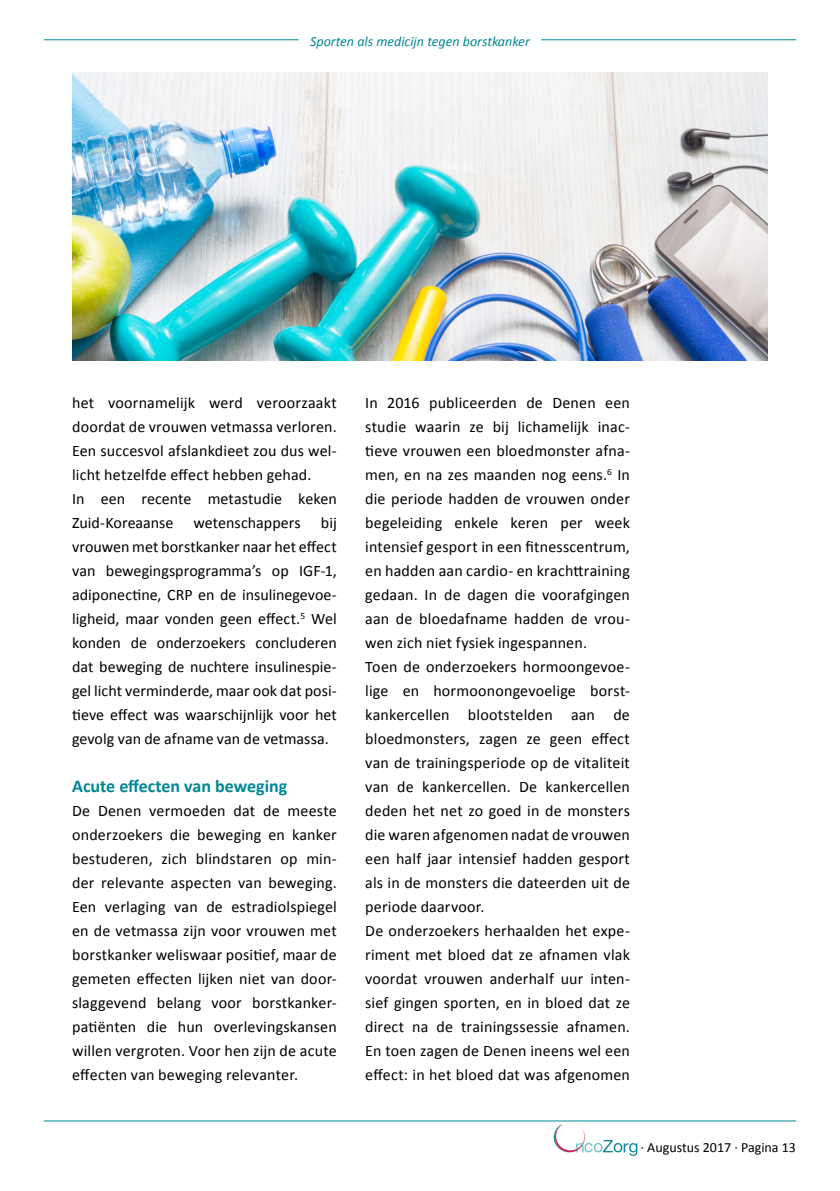
<style>
.page{position:relative;width:840px;height:1191px;background:#fff}
.page>*{position:absolute;margin:0;border:0;box-sizing:border-box;transform-origin:0 0}
.t1{font:700 18px "Calibri";color:#008794}
.t2{font:16px/24px "Calibri";letter-spacing:.01em;color:#000}
.t3{font:italic 14px "Calibri";color:#008794}
.t4{font:14px "Calibri";color:#000}
</style>
<div class="page">
<hr style="left:44px;top:1120px;width:751px;height:1px;background:#008794">
<img style="left:569px;top:1127px;width:15px;height:25px">
<img style="left:554px;top:1124px;width:15px;height:28px">
<svg style="left:575px;top:1140px;width:62px;height:15px"></svg>
<hr style="left:44px;top:39px;width:751px;height:1px;background:#008794">
<div style="left:299px;top:29px;width:242px;height:22px;background:#fff"></div>
<img style="left:72px;top:72px;width:695px;height:288px">
<p class="t3" style="left:310px;top:32px;width:221px">Sporten als medicijn tegen borstkanker</p>
<p class="t2" style="left:72px;top:391px;width:266px">het voornamelijk werd veroorzaakt doordat de vrouwen vetmassa verloren.<br>Een succesvol afslankdieet zou dus wel&shy;licht hetzelfde effect hebben gehad.<br>In een recente metastudie keken Zuid-Koreaanse</p>
<p class="t2" style="left:72px;top:511px;width:266px;text-align:justify;text-indent:249px">bij vrouwen met borstkanker naar het effect van bewegingsprogramma’s op IGF-1, adiponectine, CRP en de insulinegevoe&shy;ligheid, maar vonden geen effect.<sup>5</sup> Wel konden de onderzoekers concluderen dat beweging de nuchtere insulinespie&shy;gel licht verminderde, maar ook dat posi&shy;tieve effect was waarschijnlijk voor het gevolg van de afname van de vetmassa.</p>
<p class="t1" style="left:72px;top:775px;width:217px">Acute effecten van beweging</p>
<p class="t2" style="left:72px;top:799px;width:266px;text-align:justify">De Denen vermoeden dat de meeste onderzoekers die beweging en kanker bestuderen, zich blindstaren op min&shy;der relevante aspecten van beweging.<br>Een verlaging van de estradiolspiegel en de vetmassa zijn voor vrouwen met borstkanker weliswaar positief, maar de gemeten effecten lijken niet van door&shy;slaggevend belang voor borstkanker&shy;patiënten die hun overlevingskansen willen vergroten. Voor hen zijn de acute effecten van beweging relevanter.</p>
<p class="t2" style="left:193px;top:511px;width:109px">wetenschappers</p>
<p class="t2" style="left:365px;top:391px;width:266px">In 2016 publiceerden de Denen een studie waarin ze bij lichamelijk inac&shy;tieve vrouwen een bloedmonster afna&shy;men, en na zes maanden nog eens.<sup>6</sup> In die periode hadden de vrouwen onder begeleiding enkele keren per week intensief gesport in een fitnesscentrum, en hadden aan cardio- en krachttraining gedaan. In de dagen die voorafgingen aan de bloedafname hadden de vrou&shy;wen zich niet fysiek ingespannen.<br>Toen de onderzoekers hormoongevoe&shy;lige en hormoonongevoelige borst&shy;kankercellen blootstelden aan de bloedmonsters, zagen ze geen effect van de trainingsperiode op de vitaliteit van de kankercellen. De kankercellen deden het net zo goed in de monsters die waren afgenomen nadat de vrouwen een half jaar intensief hadden gesport als in de monsters die dateerden uit de periode daarvoor.<br>De onderzoekers herhaalden het expe&shy;riment met bloed dat ze afnamen vlak voordat vrouwen anderhalf uur inten&shy;sief gingen sporten, en in bloed dat ze direct na de trainingssessie afnamen.<br>En toen zagen de Denen ineens wel een effect: in het bloed dat was afgenomen</p>
<p class="t4" style="left:640px;top:1139px;width:157px">∙ Augustus 2017 ∙ Pagina 13</p>
</div>
